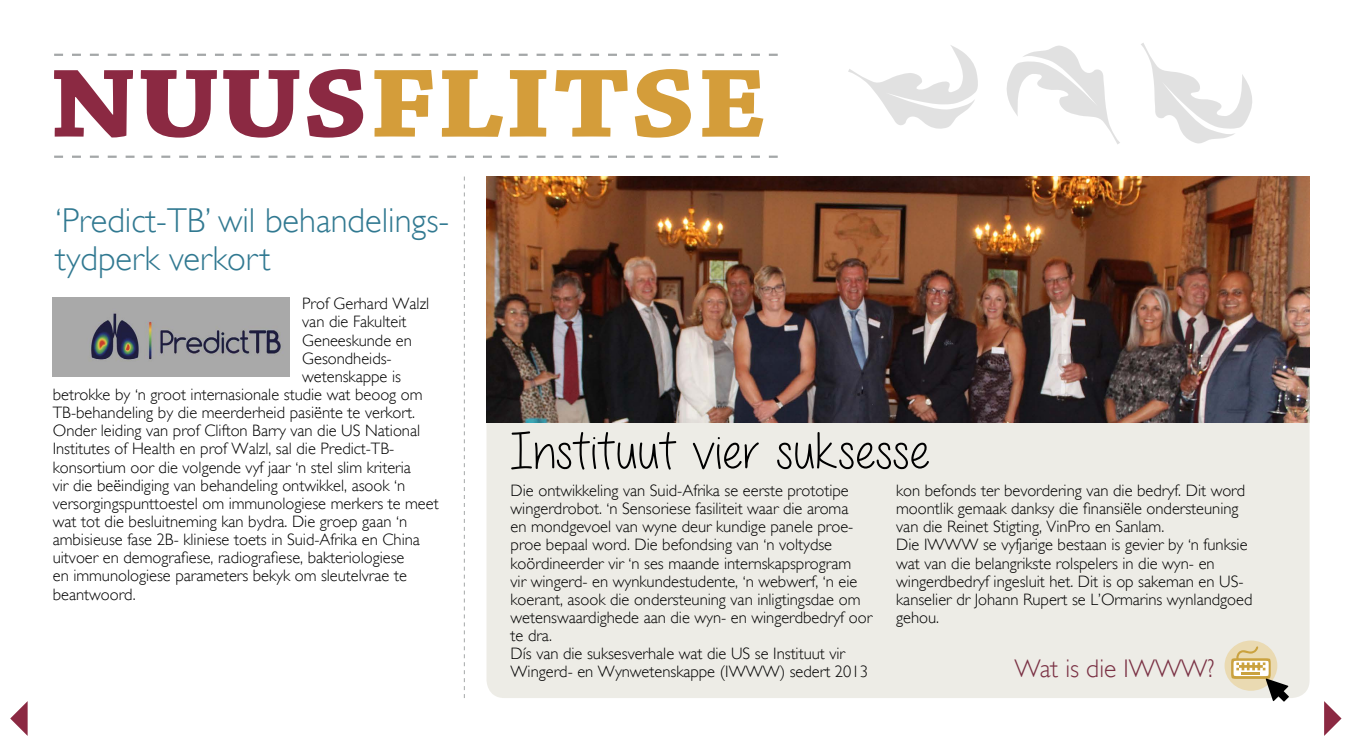
<style>
.page{position:relative;width:1350px;height:750px;background:#fff}
.page>*{position:absolute;margin:0;border:0;box-sizing:border-box;transform-origin:0 0}
.t1{font:700 102.3px "Chaparral Pro";color:#d49d3a;scale:1.19 1}
.t2{font:52.5px "All Things Pink Skinny";color:#000}
.t3{font:300 34.5px/37.5px "Gill Sans";color:#317991}
.t4{font:300 25.5px "Gill Sans";color:#7a3144}
.t5{font:300 16.5px/18.1px "Gill Sans";color:#000}
.s1{color:#8b2942}
</style>
<div class="page">
<div style="left:486px;top:186px;width:824px;height:512px;background:#edece6;border-radius:18px"></div>
<svg style="left:848px;top:45px;width:130px;height:84px"></svg>
<svg style="left:1006px;top:45px;width:114px;height:99px"></svg>
<svg style="left:1141px;top:43px;width:111px;height:101px"></svg>
<img style="left:53px;top:298px;width:236px;height:78px">
<img style="left:486px;top:177px;width:824px;height:246px">
<svg style="left:1324px;top:701px;width:18px;height:35px"></svg>
<svg style="left:10px;top:701px;width:18px;height:35px"></svg>
<svg style="left:464px;top:177px;width:1px;height:521px"></svg>
<div style="left:1225px;top:641px;width:52px;height:50px;background:#eadab2;border-radius:50%"></div>
<svg style="left:1231px;top:646px;width:58px;height:56px"></svg>
<svg style="left:54px;top:54px;width:724px;height:2px"></svg>
<svg style="left:54px;top:156px;width:724px;height:2px"></svg>
<h1 class="t1" style="left:50px;top:44px;width:604px"><span class="s1">NuuS</span>FLITSE</h1>
<h3 class="t3" style="left:56px;top:202px;width:395px">‘Predict-TB’ wil behandelings&shy;tydperk verkort</h3>
<p class="t5" style="left:302px;top:295px;width:129px">Prof Gerhard Walzl</p>
<p class="t5" style="left:302px;top:313px;width:106px">van die Fakulteit</p>
<p class="t5" style="left:302px;top:331px;width:111px">Geneeskunde en</p>
<p class="t5" style="left:302px;top:349px;width:91px">Gesondheids-</p>
<p class="t5" style="left:302px;top:367px;width:100px">wetenskappe is</p>
<p class="t5" style="left:53px;top:385px;width:371px">betrokke by ‘n groot internasionale studie wat beoog om</p>
<p class="t5" style="left:53px;top:404px;width:364px">TB-behandeling by die meerderheid pasiënte te verkort.</p>
<p class="t5" style="left:53px;top:422px;width:369px">Onder leiding van prof Clifton Barry van die US National</p>
<p class="t5" style="left:53px;top:440px;width:343px">Institutes of Health en prof Walzl, sal die Predict-TB-</p>
<p class="t5" style="left:53px;top:458px;width:360px">konsortium oor die volgende vyf jaar ‘n stel slim kriteria</p>
<p class="t5" style="left:53px;top:476px;width:354px">vir die beëindiging van behandeling ontwikkel, asook ‘n</p>
<p class="t5" style="left:53px;top:494px;width:387px">versorgingspunttoestel om immunologiese merkers te meet</p>
<p class="t5" style="left:53px;top:512px;width:356px">wat tot die besluitneming kan bydra. Die groep gaan ‘n</p>
<p class="t5" style="left:53px;top:531px;width:369px">ambisieuse fase 2B- kliniese toets in Suid-Afrika en China</p>
<p class="t5" style="left:53px;top:549px;width:353px">uitvoer en demografiese, radiografiese, bakteriologiese</p>
<p class="t5" style="left:53px;top:567px;width:356px">en immunologiese parameters bekyk om sleutelvrae te</p>
<p class="t5" style="left:53px;top:585px;width:84px">beantwoord.</p>
<h2 class="t2" style="left:513px;top:423px;width:420px">Instituut vier suksesse</h2>
<p class="t5" style="left:511px;top:481px;width:363px">Die ontwikkeling van Suid-Afrika se eerste prototipe wingerdrobot. ‘n Sensoriese fasiliteit waar die aroma<br>en mondgevoel van wyne deur kundige panele proe&shy;proe bepaal word. Die befondsing van ‘n voltydse koördineerder vir ‘n ses maande internskapsprogram<br>vir wingerd- en wynkundestudente, ‘n webwerf, ‘n eie koerant, asook die ondersteuning van inligtingsdae om wetenswaardighede aan die wyn- en wingerdbedryf oor te dra.<br>Dís van die suksesverhale wat die US se Instituut vir Wingerd- en Wynwetenskappe (IWWW) sedert 2013</p>
<p class="t5" style="left:896px;top:481px;width:358px">kon befonds ter bevordering van die bedryf. Dit word moontlik gemaak danksy die finansiële ondersteuning van die Reinet Stigting, VinPro en Sanlam.<br>Die IWWW se vyfjarige bestaan is gevier by ‘n funksie wat van die belangrikste rolspelers in die wyn- en wingerdbedryf ingesluit het. Dit is op sakeman en US&shy;kanselier dr Johann Rupert se L’Ormarins wynlandgoed gehou.</p>
<h3 class="t4" style="left:1014px;top:654px;width:202px">Wat is die IWWW?</h3>
</div>
